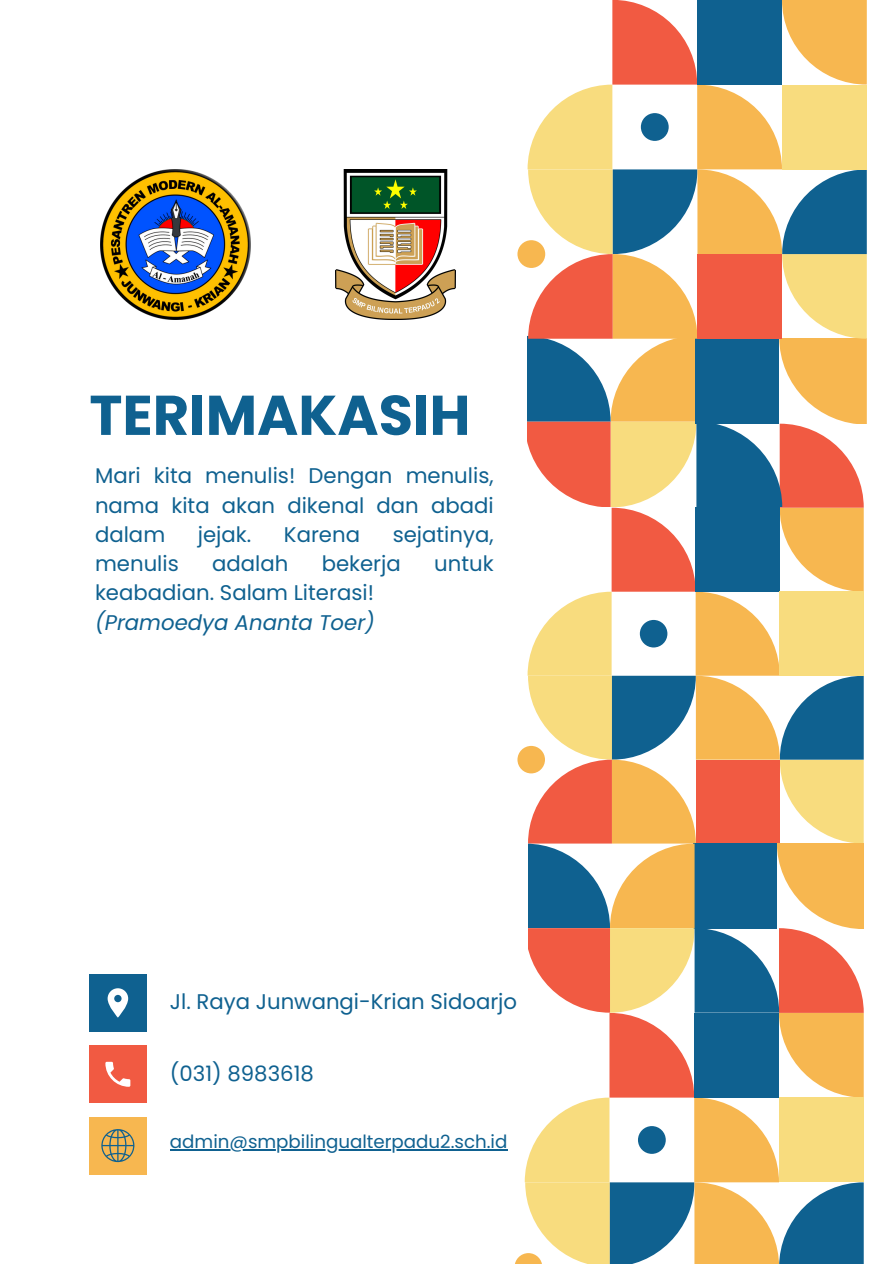
<style>
.page{position:relative;width:894px;height:1264px;background:#fff}
.page>*{position:absolute;margin:0;border:0;box-sizing:border-box;transform-origin:0 0}
.t1{font:700 55.95px "Poppins";color:#0f6190}
.t2{font:21.15px/29.2px "Poppins";color:#0f6190;text-align:justify}
.t3{font:18.15px "Poppins";color:#0f6190}
.s1{font-style:italic}
</style>
<div class="page">
<svg style="left:515px;top:0;width:351px;height:1263px"></svg>
<div style="left:697px;top:0;width:84px;height:85px;background:#0f6190"></div>
<div style="left:781px;top:85px;width:85px;height:84px;background:#f8dc7e"></div>
<div style="left:640px;top:113px;width:28px;height:28px;background:#0f6190;border-radius:50%"></div>
<div style="left:89px;top:974px;width:57px;height:57px;background:#0f6190"></div>
<svg style="left:108px;top:988px;width:20px;height:29px"></svg>
<div style="left:89px;top:1045px;width:57px;height:57px;background:#f15a42"></div>
<svg style="left:105px;top:1061px;width:25px;height:25px"></svg>
<div style="left:89px;top:1117px;width:57px;height:57px;background:#f7b750"></div>
<svg style="left:101px;top:1129px;width:33px;height:33px"></svg>
<hr style="left:170px;top:1149px;width:337px;height:1px;background:#0f6190">
<img style="left:101px;top:169px;width:149px;height:150px">
<img style="left:335px;top:169px;width:120px;height:150px">
<p class="t1" style="left:89px;top:376px;width:382px">TERIMAKASIH</p>
<p class="t2" style="left:95px;top:461px;width:400px">Mari kita menulis! Dengan menulis, nama kita akan dikenal dan abadi dalam</p>
<p class="t2" style="left:198px;top:520px;width:55px">jejak.</p>
<p class="t2" style="left:284px;top:520px;width:78px">Karena</p>
<p class="t2" style="left:392px;top:520px;width:102px">sejatinya,</p>
<p class="t2" style="left:95px;top:549px;width:85px">menulis</p>
<p class="t2" style="left:212px;top:549px;width:78px">adalah</p>
<p class="t2" style="left:321px;top:549px;width:81px">bekerja</p>
<p class="t2" style="left:434px;top:549px;width:61px">untuk</p>
<p class="t2" style="left:95px;top:578px;width:281px">keabadian. Salam Literasi! <span class="s1">(Pramoedya Ananta Toer)</span></p>
<p class="t2" style="left:170px;top:986px;width:348px">Jl. Raya Junwangi-Krian Sidoarjo</p>
<h1 class="t2" style="left:170px;top:1058px;width:145px">(031) 8983618</h1>
<h2 class="t3" style="left:170px;top:1129px;width:339px">admin@smpbilingualterpadu2.sch.id</h2>
</div>
